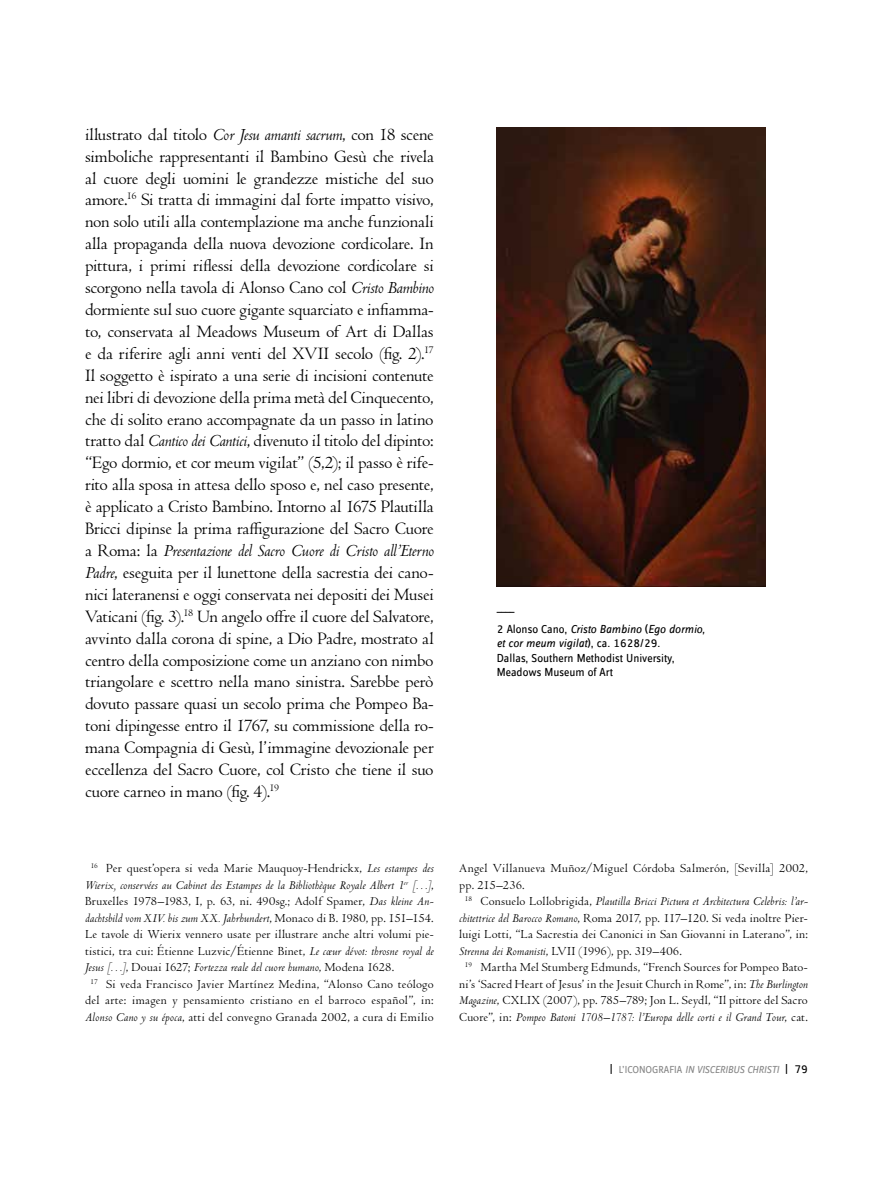
<style>
.page{position:relative;width:893px;height:1191px;background:#fff}
.page>*{position:absolute;margin:0;border:0;box-sizing:border-box;transform-origin:0 0}
.t1{font:18px/21.9px "Centaur MT Pro";letter-spacing:-.015em;color:#000;text-align:justify}
.t2{font:12.75px "Centaur MT Pro";letter-spacing:.02em;color:#000}
.t3{font:italic 12.75px "Centaur MT Pro";letter-spacing:.01em;color:#000}
.t4{font:12px/14.4px "Zine Sans Display Offc";color:#000}
.t5{font:italic 12px/23px "Zine Sans Display Offc";color:#000}
.t6{font:italic 10.5px "Zine Sans Display Offc";color:#878787}
.s1{font-style:italic}
.s2{font-style:normal}
.s3{font-style:normal;font-size:12px;color:#000}
</style>
<div class="page">
<img style="left:497px;top:128px;width:268px;height:459px">
<p class="t1" style="left:85px;top:124px;width:350px">illustrato dal titolo <span class="s1">Cor Jesu amanti sacrum</span>, con 18 scene simboliche rappresentanti il Bambino Gesù che rivela al cuore degli uomini le grandezze mistiche del suo amore.<sup>16</sup> Si tratta di immagini dal forte impatto visivo, non solo utili alla contemplazione ma anche funzionali alla propaganda della nuova devozione cordicolare. In pittura, i primi riflessi della devozione cordicolare si scorgono nella tavola di Alonso Cano col <span class="s1">Cristo Bambino </span>dormiente sul suo cuore gigante squarciato e infiamma&shy;to, conservata al Meadows Museum of Art di Dallas e da riferire agli anni venti del XVII secolo (fig. 2).<sup>17<br></sup>Il soggetto è ispirato a una serie di incisioni contenute nei libri di devozione della prima metà del Cinquecento, che di solito erano accompagnate da un passo in latino tratto dal <span class="s1">Cantico dei Cantici</span>, divenuto il titolo del dipinto: “Ego dormio, et cor meum vigilat” (5,2); il passo è rife&shy;rito alla sposa in attesa dello sposo e, nel caso presente, è applicato a Cristo Bambino. Intorno al 1675 Plautilla Bricci dipinse la prima raffigurazione del Sacro Cuore a Roma: la <span class="s1">Presentazione del Sacro Cuore di Cristo all’Eterno Padre</span>, eseguita per il lunettone della sacrestia dei cano&shy;nici lateranensi e oggi conservata nei depositi dei Musei Vaticani (fig. 3).<sup>18</sup> Un angelo offre il cuore del Salvatore, avvinto dalla corona di spine, a Dio Padre, mostrato al centro della composizione come un anziano con nimbo triangolare e scettro nella mano sinistra. Sarebbe però dovuto passare quasi un secolo prima che Pompeo Ba&shy;toni dipingesse entro il 1767, su commissione della ro&shy;mana Compagnia di Gesù, l’immagine devozionale per eccellenza del Sacro Cuore, col Cristo che tiene il suo cuore carneo in mano (fig. 4).<sup>19</sup></p>
<p class="t2" style="left:91px;top:861px;width:344px"><sup>16</sup> Per quest’opera si veda Marie Mauquoy-Hendrickx, <span class="s1">Les estampes des</span></p>
<p class="t3" style="left:85px;top:877px;width:350px">Wierix, conservées au Cabinet des Estampes de la Bibliothèque Royale Albert 1<sup>er</sup> […]<span class="s2">,</span></p>
<p class="t2" style="left:85px;top:894px;width:350px">Bruxelles 1978–1983, I, p. 63, ni. 490sg.; Adolf Spamer, <span class="s1">Das kleine An-</span></p>
<p class="t3" style="left:85px;top:910px;width:350px">dachtsbild vom XIV. bis zum XX. Jahrhundert<span class="s2">, Monaco di B. 1980, pp. 151–154.</span></p>
<p class="t2" style="left:85px;top:927px;width:350px">Le tavole di Wierix vennero usate per illustrare anche altri volumi pie-</p>
<p class="t2" style="left:85px;top:944px;width:350px">tistici, tra cui: Étienne Luzvic/Étienne Binet, <span class="s1">Le cœur dévot: throsne royal de</span></p>
<p class="t3" style="left:85px;top:959px;width:311px">Jesus […]<span class="s2">, Douai 1627;</span> Fortezza reale del cuore humano<span class="s2">, Modena 1628.</span></p>
<p class="t2" style="left:91px;top:977px;width:345px"><sup>17</sup> Si veda Francisco Javier Martínez Medina, “Alonso Cano teólogo</p>
<p class="t2" style="left:85px;top:993px;width:350px">del arte: imagen y pensamiento cristiano en el barroco español”, in:</p>
<p class="t2" style="left:85px;top:1010px;width:350px"><span class="s1">Alonso Cano y su época</span>, atti del convegno Granada 2002, a cura di Emilio</p>
<p class="t5" style="left:497px;top:595px;width:210px"><span class="s2">____<br>2 Alonso Cano,</span> Cristo Bambino <span class="s2">(</span>Ego dormio,</p>
<p class="t4" style="left:497px;top:636px;width:179px"><span class="s1">et cor meum vigilat</span>), ca. 1628/29.<br>Dallas, Southern Methodist University,<br>Meadows Museum of Art</p>
<p class="t2" style="left:459px;top:861px;width:350px">Angel Villanueva Muñoz/Miguel Córdoba Salmerón, [Sevilla] 2002,</p>
<p class="t2" style="left:459px;top:878px;width:67px">pp. 215–236.</p>
<p class="t3" style="left:465px;top:893px;width:344px"><sup>18</sup> <span class="s2">Consuelo Lollobrigida,</span> Plautilla Bricci Pictura et Architectura Celebris: l’ar-</p>
<p class="t2" style="left:459px;top:911px;width:350px"><span class="s1">chitettrice del Barocco Romano</span>, Roma 2017, pp. 117–120. Si veda inoltre Pier-</p>
<p class="t2" style="left:459px;top:927px;width:350px">luigi Lotti, “La Sacrestia dei Canonici in San Giovanni in Laterano”, in:</p>
<p class="t2" style="left:459px;top:944px;width:224px"><span class="s1">Strenna dei Romanisti</span>, LVII (1996), pp. 319–406.</p>
<p class="t2" style="left:465px;top:960px;width:344px"><sup>19</sup> Martha Mel Stumberg Edmunds, “French Sources for Pompeo Bato-</p>
<p class="t2" style="left:459px;top:977px;width:350px">ni’s ‘Sacred Heart of Jesus’ in the Jesuit Church in Rome”, in: <span class="s1">The Burlington</span></p>
<p class="t2" style="left:459px;top:993px;width:350px"><span class="s1">Magazine</span>, CXLIX (2007), pp. 785–789; Jon L. Seydl, “Il pittore del Sacro</p>
<p class="t3" style="left:459px;top:1009px;width:350px"><span class="s2">Cuore”, in:</span> Pompeo Batoni 1708–1787: l’Europa delle corti e il Grand Tour<span class="s2">, cat.</span></p>
<p class="t6" style="left:610px;top:1064px;width:200px"><span class="s3">|</span> <span class="s2">L’ICONOGRAFIA</span> IN VISCERIBUS CHRISTI <span class="s3">| 79</span></p>
</div>
